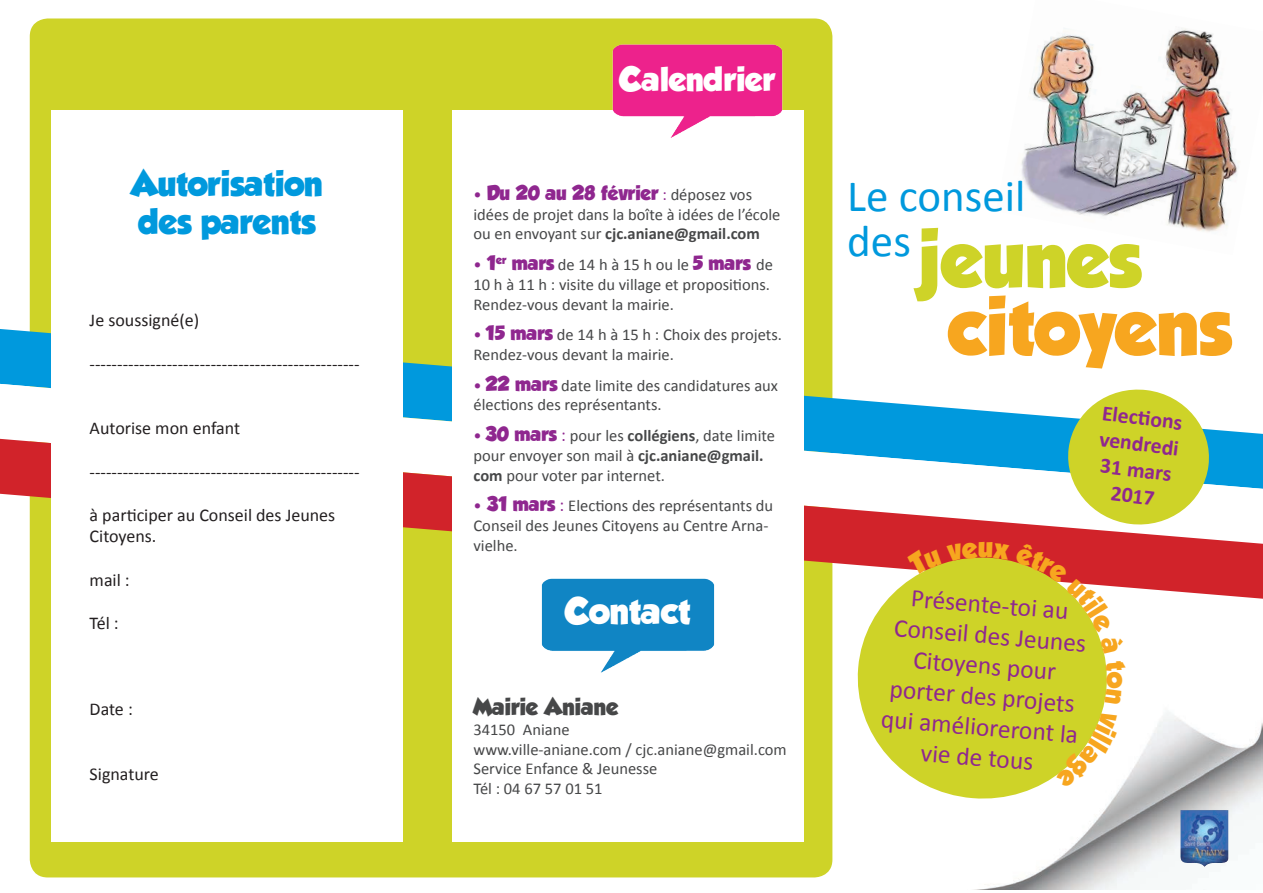
<style>
.page{position:relative;width:1263px;height:893px;background:#fff}
.page>*{position:absolute;margin:0;border:0;box-sizing:border-box;transform-origin:0 0}
.t1{font:72px/67.8px "GROBOLD";color:#f7a61f}
.t2{font:45px "Calibri";color:#09d}
.t3{font:32.7px "GROBOLD";color:#fff}
.t4{font:31.5px/37.8px "GROBOLD";color:#09d}
.t5{font:30px "GROBOLD";color:#fff}
.t6{font:25.5px/30.6px "Calibri";color:#8f278f;text-align:center}
.t7{font:700 21.75px/26.1px "Calibri";color:#8f278f;text-align:center}
.t8{font:21px "GROBOLD";color:#464748}
.t9{font:18px/21.6px "Calibri";color:#231f20}
.t10{font:18px "GROBOLD";color:#8f278f}
.t11{font:16.5px/19.8px "Calibri";color:#464748}
.s1{font-family:"Calibri";font-size:16.5px}
.s2{font-family:"Calibri";font-size:16.5px;color:#464748}
.s3{font-weight:700}
.s4{color:#8f278f}
.s5{font-family:"GROBOLD";font-size:18px;color:#8f278f}
.s6{font-size:18px;color:#8f278f}
.s7{color:#ced328}
</style>
<div class="page">
<img style="left:984px;top:712px;width:279px;height:177px">
<div style="left:30px;top:18px;width:802px;height:859px;background:#ced328;border-radius:18px"></div>
<img style="left:1021px;top:28px;width:219px;height:204px">
<svg style="left:0;top:329px;width:833px;height:55px;fill:#09d"></svg>
<svg style="left:0;top:384px;width:1263px;height:55px"></svg>
<svg style="left:0;top:439px;width:1263px;height:160px"></svg>
<img style="left:1180px;top:810px;width:48px;height:57px">
<svg style="left:1064px;top:385px;width:149px;height:144px"></svg>
<div style="left:51px;top:110px;width:352px;height:731px;background:#fff"></div>
<div style="left:452px;top:110px;width:352px;height:731px;background:#fff"></div>
<svg style="left:853px;top:552px;width:259px;height:252px;fill:#ced328"></svg>
<img style="left:612px;top:44px;width:171px;height:94px">
<img style="left:541px;top:578px;width:174px;height:94px">
<svg style="left:907px;top:542px;width:218px;height:112px;background:#d4aa3f"></svg>
<svg style="left:1104px;top:661px;width:8px;height:43px"></svg>
<svg style="left:1055px;top:710px;width:62px;height:78px"></svg>
<h3 class="t4" style="left:131px;top:165px;width:193px">Autorisation des parents</h3>
<p class="t9" style="left:90px;top:310px;width:111px">Je soussigné(e)</p>
<p class="t9" style="left:90px;top:353px;width:271px">-------------------------------------------------</p>
<p class="t9" style="left:90px;top:418px;width:152px">Autorise mon enfant</p>
<p class="t9" style="left:90px;top:461px;width:271px">-------------------------------------------------</p>
<p class="t9" style="left:90px;top:504px;width:247px">à participer au Conseil des Jeunes<br>Citoyens.</p>
<p class="t9" style="left:90px;top:569px;width:42px">mail :</p>
<p class="t9" style="left:90px;top:612px;width:31px">Tél :</p>
<p class="t9" style="left:90px;top:699px;width:45px">Date :</p>
<p class="t9" style="left:90px;top:763px;width:71px">Signature</p>
<h3 class="t5" style="left:619px;top:61px;width:157px">Calendrier</h3>
<p class="t10" style="left:473px;top:182px;width:280px"><span class="s1">•</span> Du 20 au 28 février <span class="s1">:</span> <span class="s2">déposez vos</span></p>
<p class="t11" style="left:473px;top:204px;width:308px">idées de projet dans la boîte à idées de l’école ou en envoyant sur <span class="s3">cjc.aniane@gmail.com</span></p>
<p class="t11" style="left:473px;top:255px;width:301px"><span class="s4">•</span> <span class="s5">1</span><sup>er</sup> <span class="s5">mars</span> de 14 h à 15 h ou le <span class="s5">5 mars</span> de<br>10 h à 11 h : visite du village et propositions.<br>Rendez-vous devant la mairie.</p>
<p class="t11" style="left:473px;top:325px;width:310px"><span class="s4">•</span> <span class="s5">15 mars</span> de 14 h à 15 h : Choix des projets.<br>Rendez-vous devant la mairie.</p>
<p class="t11" style="left:473px;top:375px;width:306px"><span class="s4">•</span> <span class="s5">22 mars</span> date limite des candidatures aux élections des représentants.</p>
<p class="t11" style="left:473px;top:426px;width:303px"><span class="s4">•</span> <span class="s5">30 mars</span> <span class="s6">:</span> pour les <span class="s3">collégiens</span>, date limite pour envoyer son mail à <span class="s3">cjc.aniane@gmail. com</span> pour voter par internet.</p>
<p class="t11" style="left:473px;top:496px;width:301px"><span class="s4">•</span> <span class="s5">31 mars</span> <span class="s6">:</span> Elections des représentants du<br>Conseil des Jeunes Citoyens au Centre Arna&shy;vielhe.</p>
<h3 class="t3" style="left:565px;top:591px;width:127px">Contact</h3>
<p class="t8" style="left:473px;top:694px;width:146px">Mairie Aniane</p>
<p class="t11" style="left:473px;top:719px;width:315px">34150 Aniane<br>www.ville-aniane.com / cjc.aniane@gmail.com<br>Service Enfance &amp; Jeunesse<br>Tél : 04 67 57 01 51</p>
<h2 class="t2" style="left:847px;top:168px;width:180px">Le conseil</h2>
<h1 class="t1" style="left:948px;top:225px;width:285px;text-indent:-101px"><sup>des</sup><span class="s7">jeunes </span>citoyens</h1>
<h3 class="t7" style="left:1104px;top:400px;width:82px;rotate:7deg">Electi ons vendredi<br>31 mars<br>2017</h3>
<h3 class="t6" style="left:893px;top:581px;width:199px;rotate:5deg">Présente-toi au<br>Conseil des Jeunes<br>Citoyens pour porter des projets qui amélioreront la vie de tous</h3>
</div>
